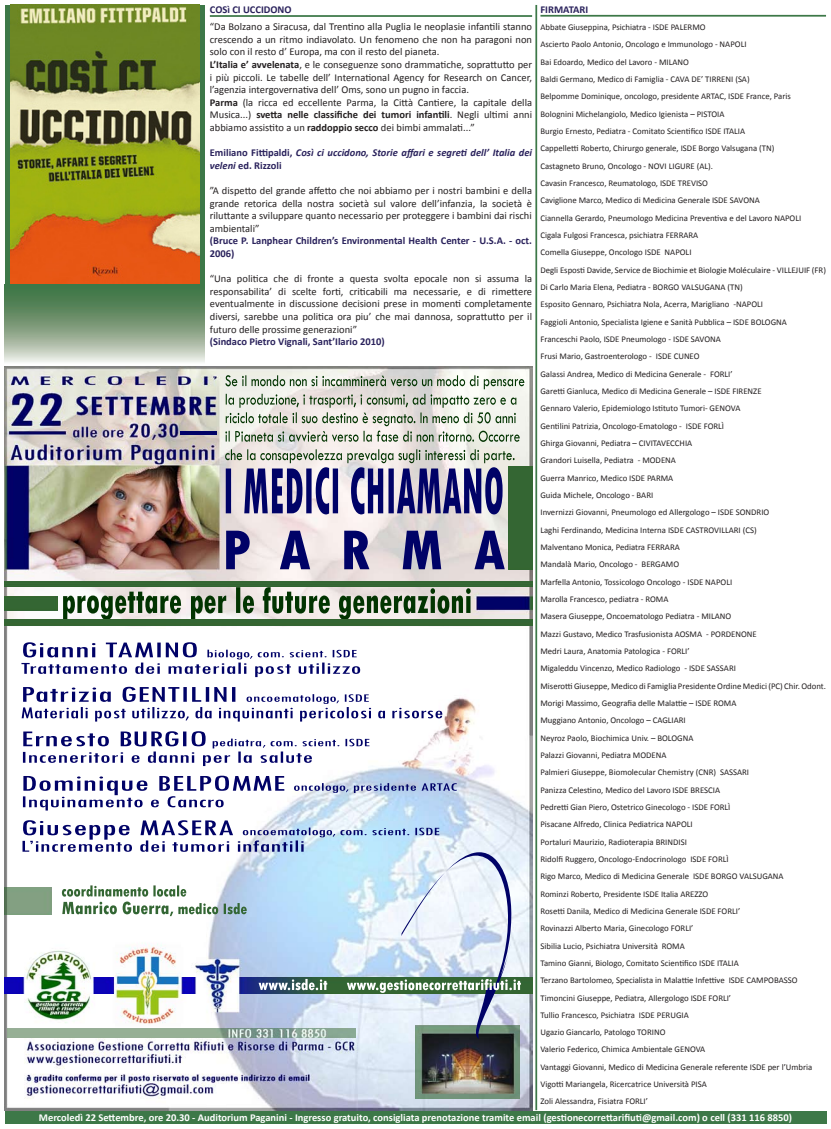
<style>
.page{position:relative;width:831px;height:1129px;background:#fff}
.page>*{position:absolute;margin:0;border:0;box-sizing:border-box;transform-origin:0 0}
.t1{font:10.5px/12.6px "Calibri";color:#231f20;text-align:justify}
.t2{font:700 10.5px "Calibri";color:#fff}
.t3{font:700 10.5px/12.6px "Calibri";color:#2a225c}
.t4{font:italic 700 10.5px/12.6px "Calibri";color:#2a225c}
.t5{font:8.75px "Calibri";color:#231f20}
.s1{font-weight:700}
.s2{font-style:normal}
</style>
<div class="page">
<img style="left:5px;top:367px;width:527px;height:743px">
<img style="left:415px;top:1025px;width:105px;height:73px">
<img style="left:5px;top:977px;width:527px;height:16px">
<img style="left:401px;top:852px;width:111px;height:187px">
<img style="left:8px;top:1028px;width:348px;height:9px">
<img style="left:5px;top:596px;width:53px;height:14px">
<img style="left:180px;top:432px;width:37px;height:2px">
<div style="left:509px;top:466px;width:23px;height:103px;background:#346633"></div>
<div style="left:5px;top:581px;width:527px;height:5px;background:#356734"></div>
<div style="left:5px;top:620px;width:527px;height:5px;background:#346532"></div>
<img style="left:5px;top:887px;width:47px;height:27px">
<hr style="left:540px;top:15px;width:286px;height:2px;background:#3d7848">
<hr style="left:210px;top:15px;width:322px;height:2px;background:#3d7848">
<hr style="left:535px;top:5px;width:2px;height:1105px;background:#3d7848">
<div style="left:5px;top:1111px;width:821px;height:13px;background:#3d7848"></div>
<div style="left:5px;top:5px;width:200px;height:279px;background:#3d7848"></div>
<img style="left:10px;top:5px;width:189px;height:279px">
<svg style="left:5px;top:284px;width:200px;height:78px;background:#81a080"></svg>
<p class="t3" style="left:210px;top:3px;width:83px">COSì CI UCCIDONO</p>
<p class="t1" style="left:210px;top:20px;width:324px">“Da Bolzano a Siracusa, dal Trentino alla Puglia le neoplasie infantili stanno crescendo a un ritmo indiavolato. Un fenomeno che non ha paragoni non solo con il resto d’ Europa, ma con il resto del pianeta.</p>
<p class="t1" style="left:210px;top:58px;width:324px"><span class="s1">L’Italia e’ avvelenata</span>, e le conseguenze sono drammatiche, soprattutto per i più piccoli. Le tabelle dell’ International Agency for Research on Cancer, l’agenzia intergovernativa dell’ Oms, sono un pugno in faccia.</p>
<p class="t1" style="left:210px;top:96px;width:324px"><span class="s1">Parma</span> (la ricca ed eccellente Parma, la Città Cantiere, la capitale della Musica...) <span class="s1">svetta nelle classifiche dei tumori infantili</span>. Negli ultimi anni abbiamo assistito a un <span class="s1">raddoppio secco</span> dei bimbi ammalati...”</p>
<p class="t4" style="left:210px;top:146px;width:324px"><span class="s2">Emiliano Fittipaldi,</span> Così ci uccidono, Storie affari e segreti dell’ Italia dei veleni <span class="s2">ed. Rizzoli</span></p>
<p class="t1" style="left:210px;top:184px;width:324px">”A dispetto del grande affetto che noi abbiamo per i nostri bambini e della grande retorica della nostra società sul valore dell’infanzia, la società è riluttante a sviluppare quanto necessario per proteggere i bambini dai rischi</p>
<p class="t1" style="left:210px;top:222px;width:51px">ambientali”</p>
<p class="t3" style="left:210px;top:235px;width:324px">(Bruce P. Lanphear Children’s Environmental Health Center - U.S.A. - oct.<br>2006)</p>
<p class="t1" style="left:210px;top:272px;width:324px">“Una politica che di fronte a questa svolta epocale non si assuma la responsabilita’ di scelte forti, criticabili ma necessarie, e di rimettere eventualmente in discussione decisioni prese in momenti completamente diversi, sarebbe una politica ora piu’ che mai dannosa, soprattutto per il futuro delle prossime generazioni”</p>
<p class="t3" style="left:210px;top:335px;width:176px">(Sindaco Pietro Vignali, Sant’Ilario 2010)</p>
<p class="t3" style="left:540px;top:3px;width:49px">FIRMATARI</p>
<p class="t5" style="left:540px;top:21px;width:167px">Abbate Giuseppina, Psichiatra - ISDE PALERMO</p>
<p class="t5" style="left:540px;top:39px;width:208px">Ascierto Paolo Antonio, Oncologo e Immunologo - NAPOLI</p>
<p class="t5" style="left:540px;top:56px;width:150px">Bai Edoardo, Medico del Lavoro - MILANO</p>
<p class="t5" style="left:540px;top:73px;width:211px">Baldi Germano, Medico di Famiglia - CAVA DE’ TIRRENI (SA)</p>
<p class="t5" style="left:540px;top:91px;width:252px">Belpomme Dominique, oncologo, presidente ARTAC, ISDE France, Paris</p>
<p class="t5" style="left:540px;top:108px;width:185px">Bolognini Michelangiolo, Medico Igienista – PISTOIA</p>
<p class="t5" style="left:540px;top:125px;width:206px">Burgio Ernesto, Pediatra - Comitato Scientifico ISDE ITALIA</p>
<p class="t5" style="left:540px;top:143px;width:235px">Cappelletti Roberto, Chirurgo generale, ISDE Borgo Valsugana (TN)</p>
<p class="t5" style="left:540px;top:160px;width:174px">Castagneto Bruno, Oncologo - NOVI LIGURE (AL).</p>
<p class="t5" style="left:540px;top:177px;width:169px">Cavasin Francesco, Reumatologo, ISDE TREVISO</p>
<p class="t5" style="left:540px;top:195px;width:221px">Caviglione Marco, Medico di Medicina Generale ISDE SAVONA</p>
<p class="t5" style="left:540px;top:212px;width:262px">Ciannella Gerardo, Pneumologo Medicina Preventiva e del Lavoro NAPOLI</p>
<p class="t5" style="left:540px;top:229px;width:159px">Cigala Fulgosi Francesca, psichiatra FERRARA</p>
<p class="t5" style="left:540px;top:247px;width:153px">Comella Giuseppe, Oncologo ISDE NAPOLI</p>
<p class="t5" style="left:540px;top:264px;width:287px">Degli Esposti Davide, Service de Biochimie et Biologie Moléculaire - VILLEJUIF (FR)</p>
<p class="t5" style="left:540px;top:281px;width:204px">Di Carlo Maria Elena, Pediatra - BORGO VALSUGANA (TN)</p>
<p class="t5" style="left:540px;top:299px;width:224px">Esposito Gennaro, Psichiatra Nola, Acerra, Marigliano -NAPOLI</p>
<p class="t5" style="left:540px;top:316px;width:248px">Faggioli Antonio, Specialista Igiene e Sanità Pubblica – ISDE BOLOGNA</p>
<p class="t5" style="left:540px;top:333px;width:182px">Franceschi Paolo, ISDE Pneumologo - ISDE SAVONA</p>
<p class="t5" style="left:540px;top:351px;width:161px">Frusi Mario, Gastroenterologo - ISDE CUNEO</p>
<p class="t5" style="left:540px;top:368px;width:194px">Galassi Andrea, Medico di Medicina Generale - FORLI’</p>
<p class="t5" style="left:540px;top:385px;width:223px">Garetti Gianluca, Medico di Medicina Generale – ISDE FIRENZE</p>
<p class="t5" style="left:540px;top:403px;width:201px">Gennaro Valerio, Epidemiologo Istituto Tumori- GENOVA</p>
<p class="t5" style="left:540px;top:420px;width:185px">Gentilini Patrizia, Oncologo-Ematologo - ISDE FORLÌ</p>
<p class="t5" style="left:540px;top:437px;width:153px">Ghirga Giovanni, Pediatra – CIVITAVECCHIA</p>
<p class="t5" style="left:540px;top:455px;width:137px">Grandori Luisella, Pediatra - MODENA</p>
<p class="t5" style="left:540px;top:472px;width:134px">Guerra Manrico, Medico ISDE PARMA</p>
<p class="t5" style="left:540px;top:489px;width:114px">Guida Michele, Oncologo - BARI</p>
<p class="t5" style="left:540px;top:507px;width:230px">Invernizzi Giovanni, Pneumologo ed Allergologo – ISDE SONDRIO</p>
<p class="t5" style="left:540px;top:524px;width:218px">Laghi Ferdinando, Medicina Interna ISDE CASTROVILLARI (CS)</p>
<p class="t5" style="left:540px;top:541px;width:141px">Malventano Monica, Pediatra FERRARA</p>
<p class="t5" style="left:540px;top:559px;width:140px">Mandalà Mario, Oncologo - BERGAMO</p>
<p class="t5" style="left:540px;top:576px;width:193px">Marfella Antonio, Tossicologo Oncologo - ISDE NAPOLI</p>
<p class="t5" style="left:540px;top:593px;width:130px">Marolla Francesco, pediatra - ROMA</p>
<p class="t5" style="left:540px;top:611px;width:192px">Masera Giuseppe, Oncoematologo Pediatra - MILANO</p>
<p class="t5" style="left:540px;top:628px;width:218px">Mazzi Gustavo, Medico Trasfusionista AOSMA - PORDENONE</p>
<p class="t5" style="left:540px;top:645px;width:151px">Medri Laura, Anatomia Patologica - FORLI’</p>
<p class="t5" style="left:540px;top:662px;width:197px">Migaleddu Vincenzo, Medico Radiologo - ISDE SASSARI</p>
<p class="t5" style="left:540px;top:680px;width:287px">Miserotti Giuseppe, Medico di Famiglia Presidente Ordine Medici (PC) Chir. Odont.</p>
<p class="t5" style="left:540px;top:697px;width:197px">Morigi Massimo, Geografia delle Malattie – ISDE ROMA</p>
<p class="t5" style="left:540px;top:714px;width:147px">Muggiano Antonio, Oncologo – CAGLIARI</p>
<p class="t5" style="left:540px;top:732px;width:155px">Neyroz Paolo, Biochimica Univ. – BOLOGNA</p>
<p class="t5" style="left:540px;top:749px;width:128px">Palazzi Giovanni, Pediatra MODENA</p>
<p class="t5" style="left:540px;top:766px;width:210px">Palmieri Giuseppe, Biomolecular Chemistry (CNR) SASSARI</p>
<p class="t5" style="left:540px;top:784px;width:181px">Panizza Celestino, Medico del Lavoro ISDE BRESCIA</p>
<p class="t5" style="left:540px;top:801px;width:192px">Pedretti Gian Piero, Ostetrico Ginecologo - ISDE FORLÌ</p>
<p class="t5" style="left:540px;top:818px;width:154px">Pisacane Alfredo, Clinica Pediatrica NAPOLI</p>
<p class="t5" style="left:540px;top:836px;width:148px">Portaluri Maurizio, Radioterapia BRINDISI</p>
<p class="t5" style="left:540px;top:853px;width:190px">Ridolfi Ruggero, Oncologo-Endocrinologo ISDE FORLÌ</p>
<p class="t5" style="left:540px;top:870px;width:245px">Rigo Marco, Medico di Medicina Generale ISDE BORGO VALSUGANA</p>
<p class="t5" style="left:540px;top:888px;width:169px">Rominzi Roberto, Presidente ISDE Italia AREZZO</p>
<p class="t5" style="left:540px;top:905px;width:201px">Rosetti Danila, Medico di Medicina Generale ISDE FORLI’</p>
<p class="t5" style="left:540px;top:922px;width:154px">Rovinazzi Alberto Maria, Ginecologo FORLI’</p>
<p class="t5" style="left:540px;top:940px;width:146px">Sibilia Lucio, Psichiatra Università ROMA</p>
<p class="t5" style="left:540px;top:957px;width:200px">Tamino Gianni, Biologo, Comitato Scientifico ISDE ITALIA</p>
<p class="t5" style="left:540px;top:974px;width:259px">Terzano Bartolomeo, Specialista in Malattie Infettive ISDE CAMPOBASSO</p>
<p class="t5" style="left:540px;top:992px;width:192px">Timoncini Giuseppe, Pediatra, Allergologo ISDE FORLI’</p>
<p class="t5" style="left:540px;top:1009px;width:150px">Tullio Francesco, Psichiatra ISDE PERUGIA</p>
<p class="t5" style="left:540px;top:1026px;width:127px">Ugazio Giancarlo, Patologo TORINO</p>
<p class="t5" style="left:540px;top:1044px;width:166px">Valerio Federico, Chimica Ambientale GENOVA</p>
<p class="t5" style="left:540px;top:1061px;width:273px">Vantaggi Giovanni, Medico di Medicina Generale referente ISDE per l’Umbria</p>
<p class="t5" style="left:540px;top:1078px;width:168px">Vigotti Mariangela, Ricercatrice Università PISA</p>
<p class="t5" style="left:540px;top:1096px;width:109px">Zoli Alessandra, Fisiatra FORLI’</p>
<p class="t2" style="left:39px;top:1110px;width:755px">Mercoledì 22 Settembre, ore 20.30 - Auditorium Paganini - Ingresso gratuito, consigliata prenotazione tramite email (gestionecorrettarifiuti@gmail.com) o cell (331 116 8850)</p>
</div>
